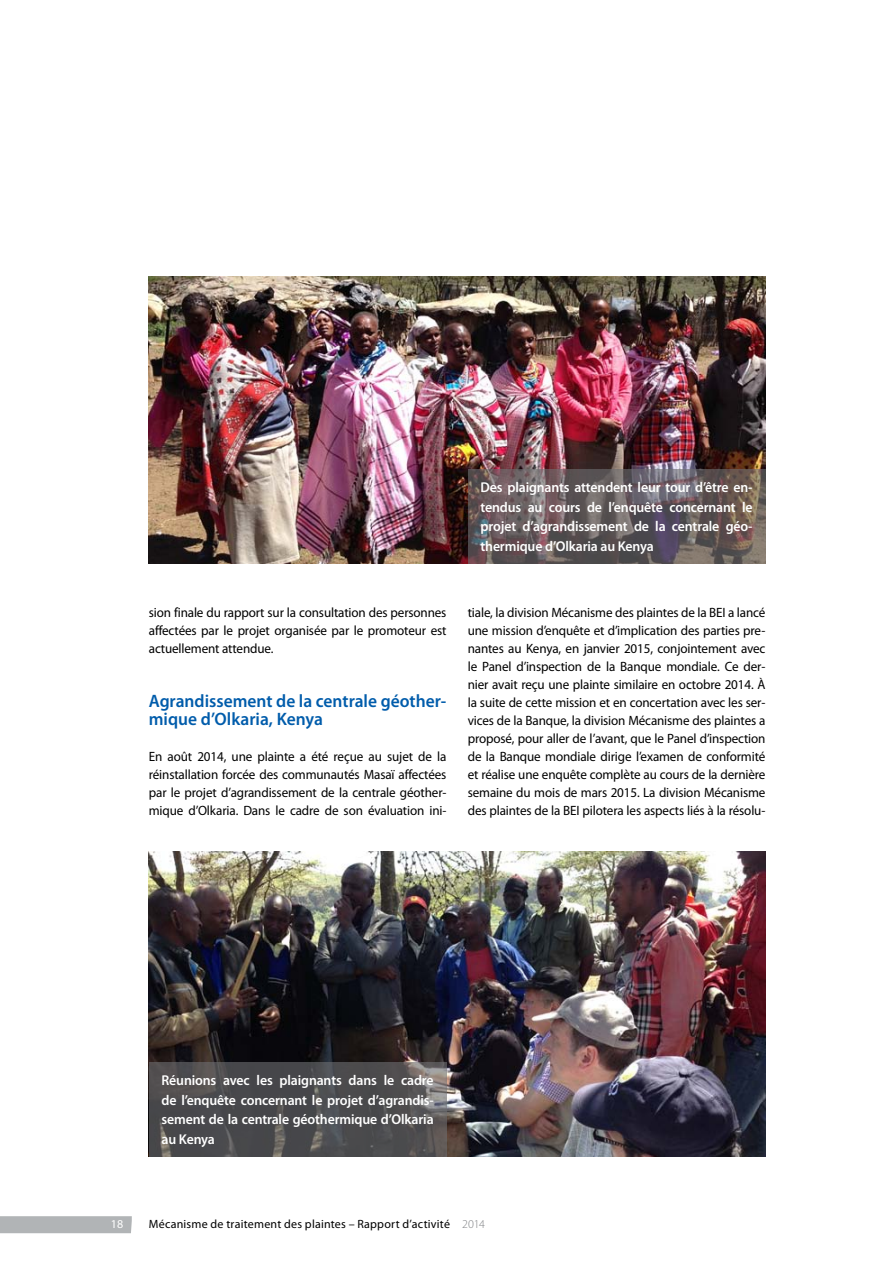
<style>
.page{position:relative;width:893px;height:1263px;background:#fff}
.page>*{position:absolute;margin:0;border:0;box-sizing:border-box;transform-origin:0 0}
.t1{font:600 18px/18px "Myriad Pro";color:#005cab}
.t2{font:600 14.25px/19.5px "Myriad Pro";letter-spacing:-.01em;color:#fff;text-align:justify}
.t3{font:13.5px/18px "Myriad Pro";letter-spacing:-.01em;color:#000;text-align:justify}
.t4{font:12px "Myriad Pro";letter-spacing:.02em;color:#000}
.t5{font:12px "Myriad Pro";color:#fff}
.s1{font-weight:300;color:#808285}
</style>
<div class="page">
<div style="left:0;top:1216px;width:132px;height:17px;background:#b1b4b6"></div>
<img style="left:149px;top:276px;width:616px;height:287px">
<svg style="left:468px;top:469px;width:297px;height:94px;background:#665c5d"></svg>
<img style="left:149px;top:851px;width:616px;height:306px">
<svg style="left:149px;top:1062px;width:297px;height:95px;background:#504f51"></svg>
<p class="t3" style="left:149px;top:604px;width:299px">sion finale du rapport sur la consultation des personnes affectées par le projet organisée par le promoteur est actuellement attendue.</p>
<h1 class="t1" style="left:149px;top:693px;width:299px">Agrandissement de la centrale géother&shy;mique d’Olkaria, Kenya</h1>
<p class="t3" style="left:149px;top:748px;width:299px">En août 2014, une plainte a été reçue au sujet de la réinstallation forcée des communautés Masaï affectées par le projet d’agrandissement de la centrale géother&shy;mique d’Olkaria. Dans le cadre de son évaluation ini-</p>
<p class="t2" style="left:480px;top:478px;width:274px">Des plaignants attendent leur tour d’être en&shy;tendus au cours de l’enquête concernant le projet d’agrandissement de la centrale géo&shy;thermique d’Olkaria au Kenya</p>
<p class="t3" style="left:468px;top:604px;width:299px">tiale, la division Mécanisme des plaintes de la BEI a lancé une mission d’enquête et d’implication des parties pre&shy;nantes au Kenya, en janvier 2015, conjointement avec le Panel d’inspection de la Banque mondiale. Ce der&shy;nier avait reçu une plainte similaire en octobre 2014. À la suite de cette mission et en concertation avec les ser&shy;vices de la Banque, la division Mécanisme des plaintes a proposé, pour aller de l’avant, que le Panel d’inspection de la Banque mondiale dirige l’examen de conformité et réalise une enquête complète au cours de la dernière semaine du mois de mars 2015. La division Mécanisme des plaintes de la BEI pilotera les aspects liés à la résolu-</p>
<p class="t2" style="left:162px;top:1071px;width:274px">Réunions avec les plaignants dans le cadre de l’enquête concernant le projet d’agrandis&shy;sement de la centrale géothermique d’Olkaria au Kenya</p>
<p class="t5" style="left:111px;top:1217px;width:14px">18</p>
<p class="t4" style="left:149px;top:1217px;width:338px">Mécanisme de traitement des plaintes – Rapport d’activité <span class="s1">2014</span></p>
</div>
